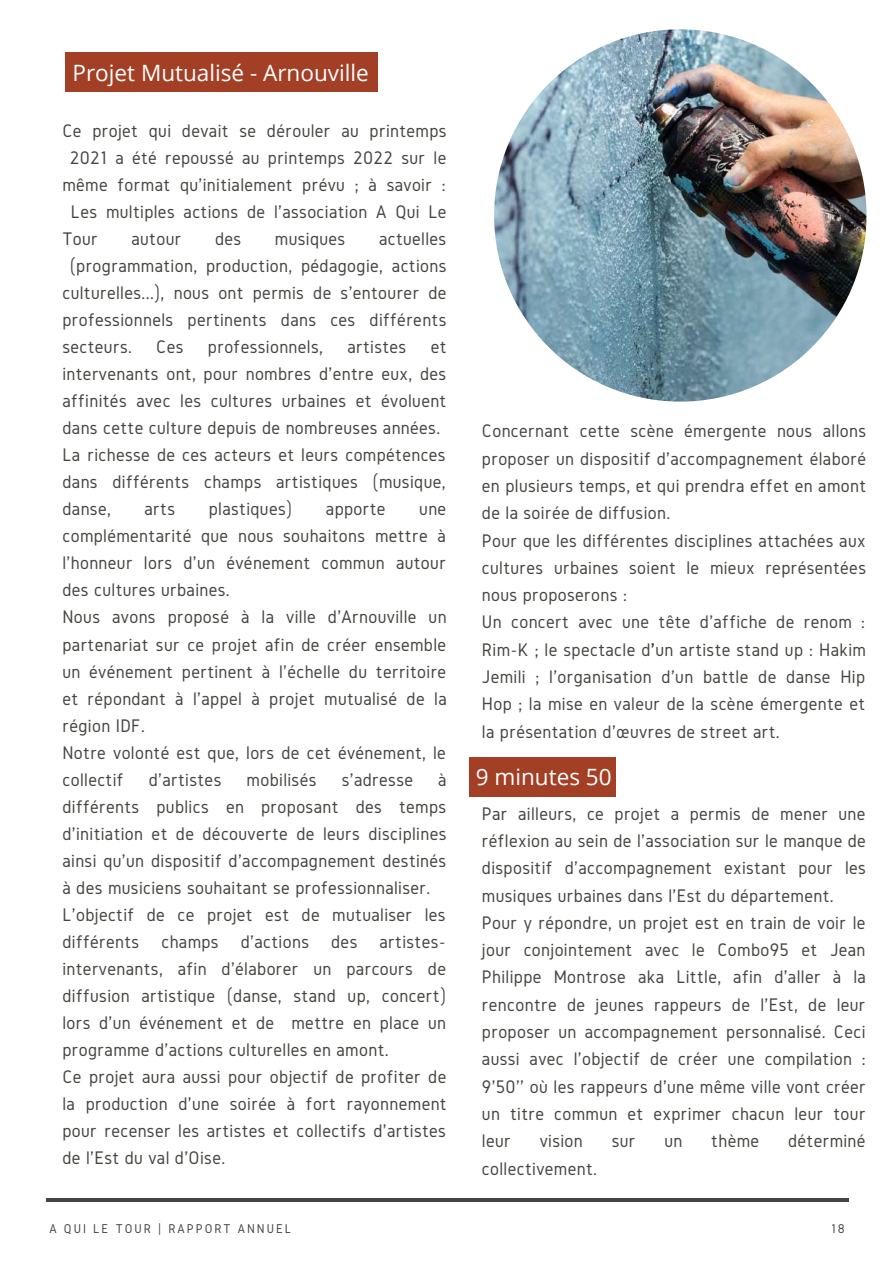
<style>
.page{position:relative;width:894px;height:1264px;background:#fff}
.page>*{position:absolute;margin:0;border:0;box-sizing:border-box;transform-origin:0 0}
.t1{font:22.5px "Open Sans";color:#fff}
.t2{font:18.9px/27px "Gidole";letter-spacing:.02em;color:#444440}
.t3{font:13.2px "Gidole";letter-spacing:.15em;color:#444440}
</style>
<div class="page">
<hr style="left:46px;top:1198px;width:802px;height:3px;background:#444440">
<div style="left:66px;top:52px;width:312px;height:40px;background:#a23f25"></div>
<img style="left:494px;top:29px;width:372px;height:372px;border-radius:50%">
<div style="left:469px;top:757px;width:146px;height:39px;background:#a23f25"></div>
<p class="t1" style="left:72px;top:56px;width:297px">Projet Mutualisé - Arnouville</p>
<p class="t2" style="left:62px;top:117px;width:385px">Ce projet qui devait se dérouler au printemps</p>
<p class="t2" style="left:70px;top:144px;width:378px">2021 a été repoussé au printemps 2022 sur le</p>
<p class="t2" style="left:62px;top:171px;width:384px">même format qu'initialement prévu ; à savoir :</p>
<p class="t2" style="left:71px;top:198px;width:377px">Les multiples actions de l'association A Qui Le</p>
<p class="t2" style="left:62px;top:225px;width:37px">Tour</p>
<p class="t2" style="left:131px;top:225px;width:51px">autour</p>
<p class="t2" style="left:215px;top:225px;width:28px">des</p>
<p class="t2" style="left:275px;top:225px;width:72px">musiques</p>
<p class="t2" style="left:379px;top:225px;width:69px">actuelles</p>
<p class="t2" style="left:70px;top:252px;width:378px">(programmation, production, pédagogie, actions</p>
<p class="t2" style="left:62px;top:279px;width:385px">culturelles...), nous ont permis de s'entourer de</p>
<p class="t2" style="left:62px;top:306px;width:385px">professionnels pertinents dans ces différents</p>
<p class="t2" style="left:62px;top:333px;width:71px">secteurs.</p>
<p class="t2" style="left:156px;top:333px;width:29px">Ces</p>
<p class="t2" style="left:208px;top:333px;width:116px">professionnels,</p>
<p class="t2" style="left:347px;top:333px;width:60px">artistes</p>
<p class="t2" style="left:62px;top:333px;width:385px;text-indent:368px">et intervenants ont, pour nombres d'entre eux, des affinités avec les cultures urbaines et évoluent dans cette culture depuis de nombreuses années.<br>La richesse de ces acteurs et leurs compétences dans différents champs artistiques (musique, danse,</p>
<p class="t2" style="left:144px;top:495px;width:32px">arts</p>
<p class="t2" style="left:209px;top:495px;width:85px">plastiques)</p>
<p class="t2" style="left:326px;top:495px;width:61px">apporte</p>
<p class="t2" style="left:62px;top:495px;width:385px;text-indent:357px">une complémentarité que nous souhaitons mettre à l'honneur lors d'un événement commun autour des cultures urbaines.<br>Nous avons proposé à la ville d'Arnouville un partenariat sur ce projet afin de créer ensemble un événement pertinent à l'échelle du territoire et répondant à l'appel à projet mutualisé de la région IDF.<br>Notre volonté est que, lors de cet événement, le collectif</p>
<p class="t2" style="left:149px;top:765px;width:74px">d'artistes</p>
<p class="t2" style="left:246px;top:765px;width:71px">mobilisés</p>
<p class="t2" style="left:341px;top:765px;width:73px">s'adresse</p>
<p class="t2" style="left:62px;top:765px;width:385px;text-indent:376px">à différents publics en proposant des temps d'initiation et de découverte de leurs disciplines ainsi qu'un dispositif d'accompagnement destinés à des musiciens souhaitant se professionnaliser.<br>L'objectif de ce projet est de mutualiser les différents champs d'actions des artistes&shy;intervenants, afin d'élaborer un parcours de diffusion artistique (danse, stand up, concert) lors d'un événement et de mettre en place un programme d'actions culturelles en amont.<br>Ce projet aura aussi pour objectif de profiter de la production d'une soirée à fort rayonnement pour recenser les artistes et collectifs d'artistes de l'Est du val d'Oise.</p>
<p class="t2" style="left:482px;top:417px;width:385px">Concernant cette scène émergente nous allons proposer un dispositif d'accompagnement élaboré en plusieurs temps, et qui prendra effet en amont de la soirée de diffusion.<br>Pour que les différentes disciplines attachées aux cultures urbaines soient le mieux représentées nous proposerons :<br>Un concert avec une tête d'affiche de renom :<br>Rim-K ; le spectacle d’'un artiste stand up : Hakim Jemili ; l'organisation d'un battle de danse Hip Hop ; la mise en valeur de la scène émergente et la présentation d'œuvres de street art.</p>
<p class="t1" style="left:475px;top:761px;width:137px">9 minutes 50</p>
<p class="t2" style="left:482px;top:799px;width:385px">Par ailleurs, ce projet a permis de mener une réflexion au sein de l'association sur le manque de dispositif d'accompagnement existant pour les musiques urbaines dans l'Est du département.<br>Pour y répondre, un projet est en train de voir le jour conjointement avec le Combo95 et Jean Philippe Montrose aka Little, afin d'aller à la rencontre de jeunes rappeurs de l'Est, de leur proposer un accompagnement personnalisé. Ceci aussi avec l'objectif de créer une compilation :<br>9'50'' où les rappeurs d'une même ville vont créer un titre commun et exprimer chacun leur tour leur</p>
<p class="t2" style="left:539px;top:1127px;width:45px">vision</p>
<p class="t2" style="left:611px;top:1127px;width:25px">sur</p>
<p class="t2" style="left:664px;top:1127px;width:19px">un</p>
<p class="t2" style="left:711px;top:1127px;width:49px">thème</p>
<p class="t2" style="left:787px;top:1127px;width:79px">déterminé</p>
<p class="t2" style="left:482px;top:1154px;width:116px">collectivement.</p>
<p class="t3" style="left:49px;top:1220px;width:243px">A QUI LE TOUR | RAPPORT ANNUEL</p>
<p class="t3" style="left:830px;top:1221px;width:15px">18</p>
</div>
